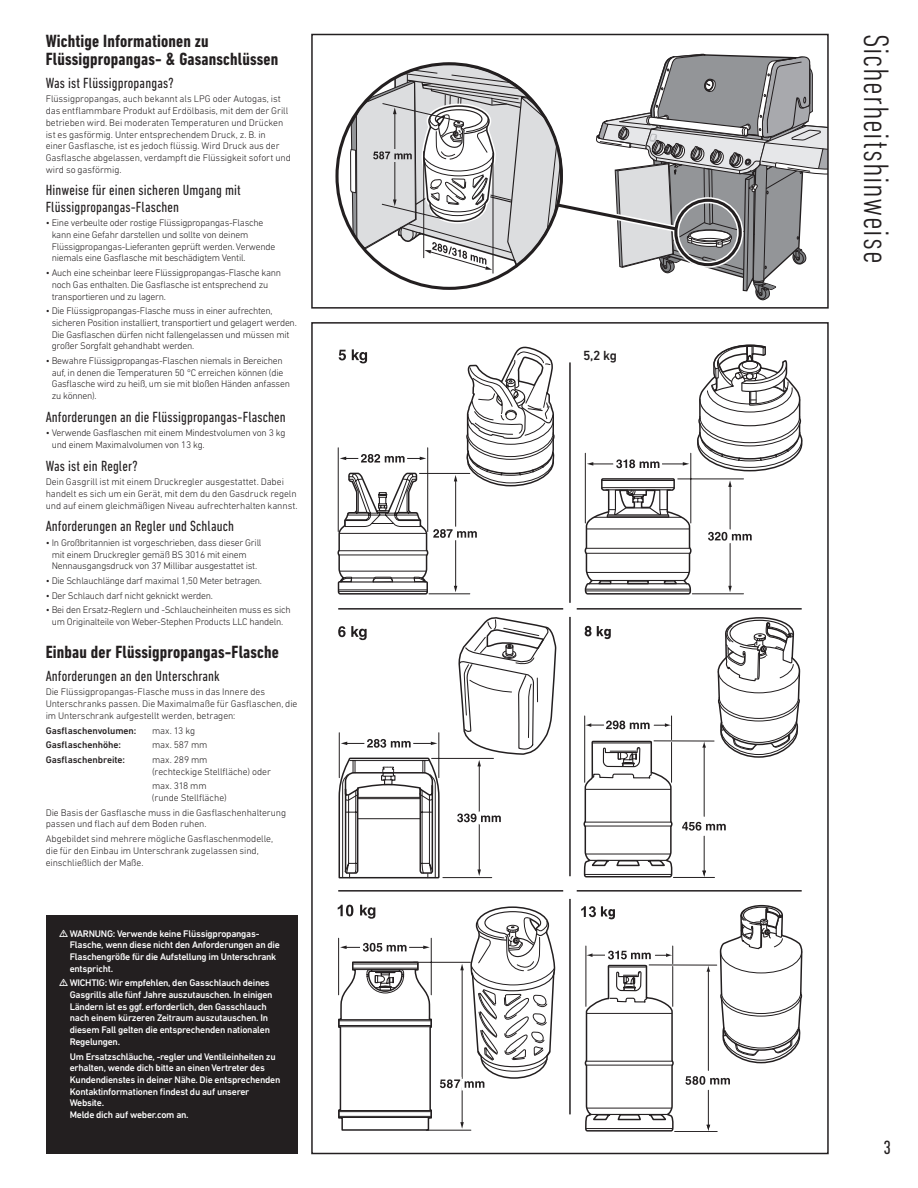
<style>
.page{position:relative;width:918px;height:1188px;background:#fff}
.page>*{position:absolute;margin:0;border:0;box-sizing:border-box;transform-origin:0 0}
.t1{font:300 condensed 36px "DIN Next LT Pro";letter-spacing:.02em;color:#231f20}
.t2{font:condensed 19.5px "DIN Next LT Pro";color:#231f20}
.t3{font:700 condensed 18px/18px "DIN Next LT Pro";letter-spacing:.01em;color:#231f20}
.t4{font:condensed 15px/16.5px "DIN Next LT Pro";letter-spacing:.01em;color:#231f20}
.t5{font:500 13.5px "DIN Next LT Pro";color:#231f20}
.t6{font:300 9.75px/11.7px "DIN Next LT Pro";letter-spacing:-.025em;color:#231f20}
.t7{font:300 9.75px/11.7px "DIN Next LT Pro";letter-spacing:-.005em;color:#231f20}
.t8{font:500 9.75px/11.7px "DIN Next LT Pro";letter-spacing:-.025em;color:#fff}
.t9{font:500 9.75px "DIN Next LT Pro";letter-spacing:-.005em;color:#231f20}
</style>
<div class="page">
<svg style="left:350px;top:53px;width:476px;height:248px"></svg>
<div style="left:674px;top:199px;width:68px;height:67px;border:3px solid #231f20;border-radius:50%"></div>
<div style="left:311px;top:34px;width:518px;height:275px;border:2px solid #231f20"></div>
<hr style="left:338px;top:608px;width:225px;height:2px;background:#231f20">
<hr style="left:577px;top:608px;width:225px;height:2px;background:#231f20">
<svg style="left:338px;top:626px;width:29px;height:14px"></svg>
<hr style="left:432px;top:758px;width:61px;height:1px;background:#231f20">
<hr style="left:443px;top:877px;width:49px;height:1px;background:#231f20">
<hr style="left:339px;top:733px;width:1px;height:45px;background:#231f20">
<hr style="left:439px;top:733px;width:1px;height:45px;background:#231f20">
<hr style="left:479px;top:765px;width:1px;height:106px;background:#231f20">
<svg style="left:477px;top:869px;width:4px;height:7px"></svg>
<svg style="left:458px;top:617px;width:99px;height:149px"></svg>
<svg style="left:338px;top:734px;width:102px;height:145px"></svg>
<svg style="left:457px;top:804px;width:44px;height:31px"></svg>
<svg style="left:584px;top:345px;width:218px;height:250px"></svg>
<svg style="left:337px;top:346px;width:218px;height:249px"></svg>
<hr style="left:569px;top:362px;width:2px;height:241px;background:#231f20">
<hr style="left:569px;top:617px;width:2px;height:259px;background:#231f20">
<hr style="left:338px;top:890px;width:225px;height:2px;background:#231f20">
<hr style="left:577px;top:890px;width:225px;height:2px;background:#231f20">
<hr style="left:569px;top:899px;width:2px;height:215px;background:#231f20">
<svg style="left:717px;top:617px;width:84px;height:141px"></svg>
<hr style="left:654px;top:741px;width:60px;height:1px;background:#231f20">
<hr style="left:673px;top:877px;width:42px;height:1px;background:#231f20">
<hr style="left:704px;top:836px;width:1px;height:36px;background:#231f20">
<hr style="left:704px;top:746px;width:1px;height:70px;background:#231f20">
<svg style="left:702px;top:741px;width:4px;height:7px"></svg>
<svg style="left:702px;top:871px;width:4px;height:6px"></svg>
<svg style="left:682px;top:822px;width:44px;height:9px"></svg>
<svg style="left:583px;top:715px;width:90px;height:163px"></svg>
<svg style="left:585px;top:626px;width:26px;height:13px"></svg>
<svg style="left:337px;top:905px;width:219px;height:226px"></svg>
<svg style="left:719px;top:904px;width:83px;height:160px"></svg>
<hr style="left:649px;top:965px;width:68px;height:1px;background:#231f20">
<hr style="left:675px;top:1131px;width:42px;height:1px;background:#231f20">
<hr style="left:708px;top:1090px;width:1px;height:36px;background:#231f20">
<hr style="left:708px;top:970px;width:1px;height:100px;background:#231f20">
<svg style="left:706px;top:965px;width:4px;height:7px"></svg>
<svg style="left:706px;top:1125px;width:4px;height:6px"></svg>
<svg style="left:685px;top:1076px;width:45px;height:9px"></svg>
<svg style="left:584px;top:945px;width:90px;height:187px"></svg>
<svg style="left:581px;top:906px;width:34px;height:13px"></svg>
<div style="left:46px;top:916px;width:252px;height:238px;background:#231f20"></div>
<div style="left:580px;top:342px;width:73px;height:26px;background:#fff"></div>
<h3 class="t3" style="left:46px;top:32px;width:234px">Wichtige Informationen zu<br>Flüssigpropangas- &amp; Gasanschlüssen</h3>
<h3 class="t4" style="left:46px;top:74px;width:130px">Was ist Flüssigpropangas?</h3>
<p class="t7" style="left:46px;top:93px;width:247px">Flüssigpropangas, auch bekannt als LPG oder Autogas, ist das entflammbare Produkt auf Erdölbasis, mit dem der Grill betrieben wird. Bei moderaten Temperaturen und Drücken ist es gasförmig. Unter entsprechendem Druck, z. B. in<br>einer Gasflasche, ist es jedoch flüssig. Wird Druck aus der Gasflasche abgelassen, verdampft die Flüssigkeit sofort und wird so gasförmig.</p>
<h3 class="t4" style="left:46px;top:182px;width:197px">Hinweise für einen sicheren Umgang mit<br>Flüssigpropangas-Flaschen</h3>
<p class="t6" style="left:52px;top:217px;width:225px;text-indent:-6px">• Eine verbeulte oder rostige Flüssigpropangas-Flasche kann eine Gefahr darstellen und sollte von deinem Flüssigpropangas-Lieferanten geprüft werden. Verwende niemals eine Gasflasche mit beschädigtem Ventil.</p>
<p class="t6" style="left:52px;top:267px;width:231px;text-indent:-6px">• Auch eine scheinbar leere Flüssigpropangas-Flasche kann noch Gas enthalten. Die Gasflasche ist entsprechend zu transportieren und zu lagern.</p>
<p class="t6" style="left:52px;top:305px;width:247px;text-indent:-6px">• Die Flüssigpropangas-Flasche muss in einer aufrechten, sicheren Position installiert, transportiert und gelagert werden.<br>Die Gasflaschen dürfen nicht fallengelassen und müssen mit großer Sorgfalt gehandhabt werden.</p>
<p class="t6" style="left:52px;top:355px;width:240px;text-indent:-6px">• Bewahre Flüssigpropangas-Flaschen niemals in Bereichen auf, in denen die Temperaturen 50 °C erreichen können (die Gasflasche wird zu heiß, um sie mit bloßen Händen anfassen zu können).</p>
<h3 class="t4" style="left:46px;top:408px;width:242px">Anforderungen an die Flüssigpropangas-Flaschen</h3>
<p class="t6" style="left:52px;top:427px;width:235px;text-indent:-6px">• Verwende Gasflaschen mit einem Mindestvolumen von 3 kg und einem Maximalvolumen von 13 kg.</p>
<h3 class="t4" style="left:46px;top:457px;width:94px">Was ist ein Regler?</h3>
<p class="t6" style="left:46px;top:476px;width:253px">Dein Gasgrill ist mit einem Druckregler ausgestattet. Dabei handelt es sich um ein Gerät, mit dem du den Gasdruck regeln und auf einem gleichmäßigen Niveau aufrechterhalten kannst.</p>
<h3 class="t4" style="left:46px;top:518px;width:190px">Anforderungen an Regler und Schlauch</h3>
<p class="t6" style="left:52px;top:537px;width:211px;text-indent:-6px">• In Großbritannien ist vorgeschrieben, dass dieser Grill mit einem Druckregler gemäß BS 3016 mit einem<br>Nennausgangsdruck von 37 Millibar ausgestattet ist.</p>
<p class="t6" style="left:46px;top:575px;width:218px">• Die Schlauchlänge darf maximal 1,50 Meter betragen.</p>
<p class="t6" style="left:46px;top:589px;width:169px">• Der Schlauch darf nicht geknickt werden.</p>
<p class="t6" style="left:46px;top:604px;width:246px;text-align:center">• Bei den Ersatz-Reglern und -Schlaucheinheiten muss es sich um Originalteile von Weber-Stephen Products LLC handeln.</p>
<h3 class="t3" style="left:46px;top:643px;width:235px">Einbau der Flüssigpropangas-Flasche</h3>
<h3 class="t4" style="left:46px;top:667px;width:176px">Anforderungen an den Unterschrank</h3>
<p class="t7" style="left:46px;top:686px;width:253px">Die Flüssigpropangas-Flasche muss in das Innere des<br>Unterschranks passen. Die Maximalmaße für Gasflaschen, die im Unterschrank aufgestellt werden, betragen:</p>
<p class="t9" style="left:46px;top:725px;width:92px">Gasflaschenvolumen:</p>
<p class="t6" style="left:152px;top:724px;width:45px">max. 13 kg</p>
<p class="t9" style="left:46px;top:739px;width:77px">Gasflaschenhöhe:</p>
<p class="t6" style="left:152px;top:739px;width:57px">max. 587 mm</p>
<p class="t9" style="left:46px;top:754px;width:81px">Gasflaschenbreite:</p>
<p class="t7" style="left:152px;top:754px;width:120px">max. 289 mm<br>(rechteckige Stellfläche) oder</p>
<p class="t6" style="left:152px;top:780px;width:76px">max. 318 mm (runde Stellfläche)</p>
<p class="t7" style="left:46px;top:807px;width:242px">Die Basis der Gasflasche muss in die Gasflaschenhalterung passen und flach auf dem Boden ruhen.</p>
<p class="t7" style="left:46px;top:833px;width:229px">Abgebildet sind mehrere mögliche Gasflaschenmodelle, die für den Einbau im Unterschrank zugelassen sind, einschließlich der Maße.</p>
<p class="t8" style="left:70px;top:927px;width:212px">WARNUNG: Verwende keine Flüssigpropangas-Flasche, wenn diese nicht den Anforderungen an die Flaschengröße für die Aufstellung im Unterschrank entspricht.</p>
<p class="t8" style="left:70px;top:977px;width:204px">WICHTIG: Wir empfehlen, den Gasschlauch deines Gasgrills alle fünf Jahre auszutauschen. In einigen Ländern ist es ggf. erforderlich, den Gasschlauch nach einem kürzeren Zeitraum auszutauschen. In diesem Fall gelten die entsprechenden nationalen Regelungen.</p>
<p class="t8" style="left:70px;top:1050px;width:212px">Um Ersatzschläuche, -regler und Ventileinheiten zu erhalten, wende dich bitte an einen Vertreter des Kundendienstes in deiner Nähe. Die entsprechenden Kontaktinformationen findest du auf unserer Website.<br>Melde dich auf weber.com an.</p>
<h3 class="t5" style="left:583px;top:347px;width:35px">5,2 kg</h3>
<h1 class="t1" style="left:897px;top:34px;width:231px;rotate:90deg">Sicherheitshinweise</h1>
<h2 class="t2" style="left:883px;top:1137px;width:9px">3</h2>
</div>
